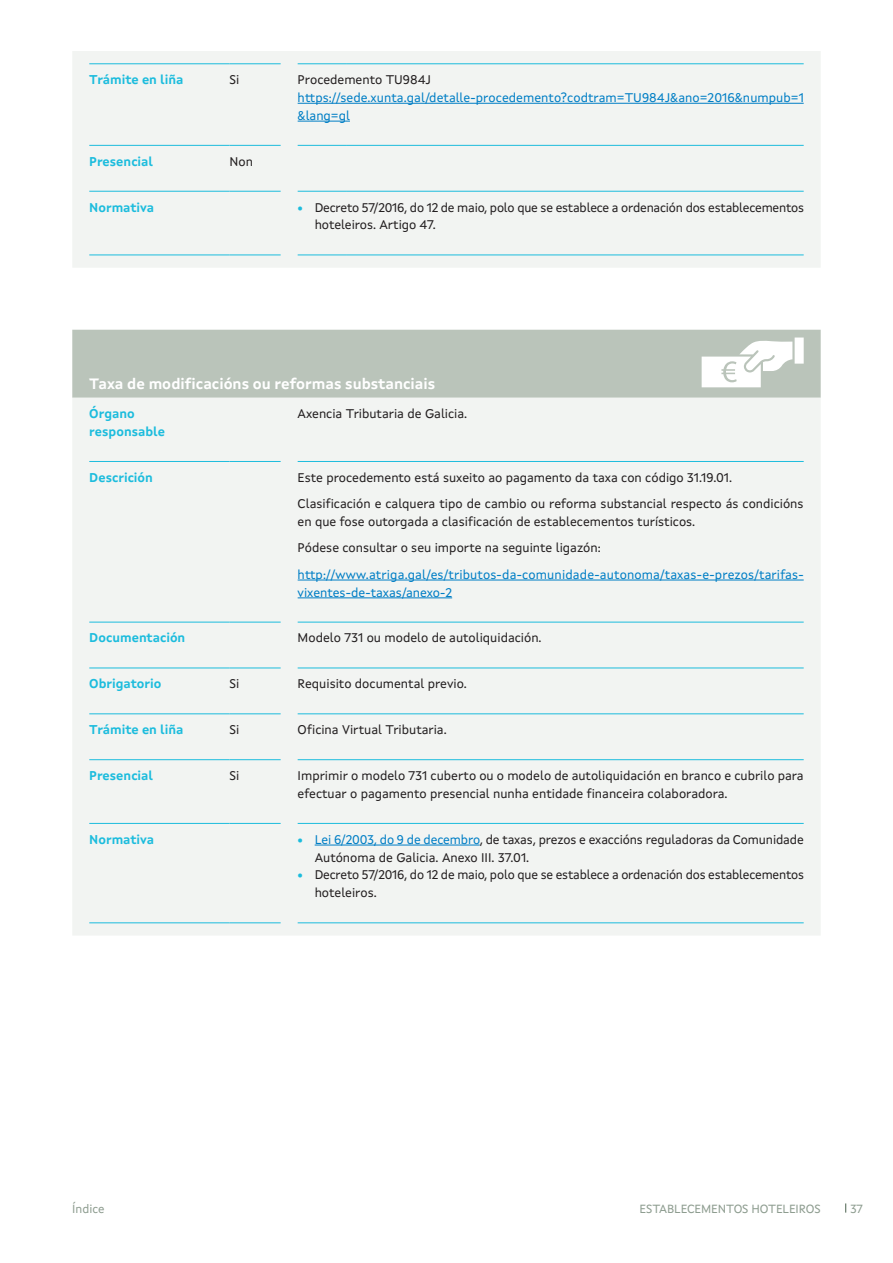
<style>
.page{position:relative;width:893px;height:1263px;background:#fff}
.page>*{position:absolute;margin:0;border:0;box-sizing:border-box;transform-origin:0 0}
._06_TEXTO_RECADRO_TABOA{font:700 15px "Xunta Sans";color:#fff}
.t1{font:12.75px/17.9px "Xunta Sans";color:#231f20}
.t2{font:12.75px/17.9px "Xunta Sans";letter-spacing:.005em;color:#007ec5}
.MAYUSCULAS_AZUL_TABOAS{font:700 12.75px/17.9px "Xunta Sans";color:#1cbcdd}
.t3{font:12px "Xunta Sans";letter-spacing:-.01em;color:#8e9d90}
.s1{font-weight:700;color:#1cbcdd}
.s2{color:#007ec5}
</style>
<div class="page">
<div style="left:73px;top:51px;width:747px;height:216px;background:#f2f4f2"></div>
<hr style="left:89px;top:255px;width:141px;height:1px;background:#1cbcdd">
<hr style="left:230px;top:255px;width:51px;height:1px;background:#1cbcdd">
<hr style="left:298px;top:255px;width:49px;height:1px;background:#1cbcdd">
<hr style="left:347px;top:255px;width:457px;height:1px;background:#1cbcdd">
<hr style="left:298px;top:63px;width:49px;height:1px;background:#1cbcdd">
<hr style="left:347px;top:63px;width:457px;height:1px;background:#1cbcdd">
<hr style="left:298px;top:145px;width:49px;height:1px;background:#1cbcdd">
<hr style="left:347px;top:145px;width:457px;height:1px;background:#1cbcdd">
<hr style="left:89px;top:63px;width:141px;height:1px;background:#1cbcdd">
<hr style="left:230px;top:63px;width:51px;height:1px;background:#1cbcdd">
<hr style="left:89px;top:145px;width:141px;height:1px;background:#1cbcdd">
<hr style="left:230px;top:145px;width:51px;height:1px;background:#1cbcdd">
<hr style="left:89px;top:191px;width:141px;height:1px;background:#1cbcdd">
<hr style="left:230px;top:191px;width:51px;height:1px;background:#1cbcdd">
<hr style="left:298px;top:191px;width:49px;height:1px;background:#1cbcdd">
<hr style="left:347px;top:191px;width:457px;height:1px;background:#1cbcdd">
<hr style="left:298px;top:103px;width:506px;height:1px;background:#007ec5">
<hr style="left:298px;top:121px;width:52px;height:1px;background:#007ec5">
<div style="left:72px;top:330px;width:749px;height:68px;background:#bac4ba"></div>
<div style="left:73px;top:398px;width:747px;height:537px;background:#f2f4f2"></div>
<hr style="left:298px;top:668px;width:506px;height:1px;background:#1cbcdd">
<hr style="left:298px;top:713px;width:506px;height:1px;background:#1cbcdd">
<hr style="left:298px;top:759px;width:506px;height:1px;background:#1cbcdd">
<hr style="left:298px;top:823px;width:506px;height:1px;background:#1cbcdd">
<hr style="left:89px;top:461px;width:141px;height:1px;background:#1cbcdd">
<hr style="left:230px;top:461px;width:51px;height:1px;background:#1cbcdd">
<hr style="left:298px;top:461px;width:506px;height:1px;background:#1cbcdd">
<hr style="left:89px;top:622px;width:141px;height:1px;background:#1cbcdd">
<hr style="left:230px;top:622px;width:51px;height:1px;background:#1cbcdd">
<hr style="left:298px;top:622px;width:506px;height:1px;background:#1cbcdd">
<hr style="left:89px;top:668px;width:141px;height:1px;background:#1cbcdd">
<hr style="left:230px;top:668px;width:51px;height:1px;background:#1cbcdd">
<hr style="left:89px;top:713px;width:141px;height:1px;background:#1cbcdd">
<hr style="left:230px;top:713px;width:51px;height:1px;background:#1cbcdd">
<hr style="left:89px;top:759px;width:141px;height:1px;background:#1cbcdd">
<hr style="left:230px;top:759px;width:51px;height:1px;background:#1cbcdd">
<hr style="left:89px;top:823px;width:141px;height:1px;background:#1cbcdd">
<hr style="left:230px;top:823px;width:51px;height:1px;background:#1cbcdd">
<hr style="left:89px;top:922px;width:141px;height:1px;background:#1cbcdd">
<hr style="left:230px;top:922px;width:51px;height:1px;background:#1cbcdd">
<hr style="left:298px;top:922px;width:506px;height:1px;background:#1cbcdd">
<hr style="left:298px;top:580px;width:506px;height:1px;background:#007ec5">
<hr style="left:298px;top:597px;width:154px;height:1px;background:#007ec5">
<hr style="left:315px;top:845px;width:165px;height:1px;background:#007ec5">
<svg style="left:702px;top:337px;width:102px;height:50px"></svg>
<p class="MAYUSCULAS_AZUL_TABOAS" style="left:89px;top:71px;width:96px">Trámite en liña</p>
<p class="t1" style="left:230px;top:71px;width:11px">Si</p>
<p class="t1" style="left:298px;top:71px;width:135px">Procedemento TU984J</p>
<p class="t2" style="left:298px;top:88px;width:508px">https://sede.xunta.gal/detalle-procedemento?codtram=TU984J&amp;ano=2016&amp;numpub=1 &amp;lang=gl</p>
<p class="MAYUSCULAS_AZUL_TABOAS" style="left:89px;top:152px;width:65px">Presencial</p>
<p class="t1" style="left:230px;top:152px;width:25px">Non</p>
<p class="MAYUSCULAS_AZUL_TABOAS" style="left:89px;top:198px;width:66px">Normativa</p>
<p class="t1" style="left:315px;top:198px;width:491px;text-indent:-17px"><span class="s1">•</span> Decreto 57/2016, do 12 de maio, polo que se establece a ordenación dos establecementos hoteleiros. Artigo 47.</p>
<p class="_06_TEXTO_RECADRO_TABOA" style="left:89px;top:375px;width:347px">Taxa de modificacións ou reformas substanciais</p>
<p class="MAYUSCULAS_AZUL_TABOAS" style="left:89px;top:405px;width:77px">Órgano responsable</p>
<p class="t1" style="left:298px;top:405px;width:171px">Axencia Tributaria de Galicia.</p>
<p class="MAYUSCULAS_AZUL_TABOAS" style="left:89px;top:468px;width:65px">Descrición</p>
<p class="t1" style="left:298px;top:468px;width:436px">Este procedemento está suxeito ao pagamento da taxa con código 31.19.01.</p>
<p class="t1" style="left:298px;top:495px;width:507px">Clasificación e calquera tipo de cambio ou reforma substancial respecto ás condicións en que fose outorgada a clasificación de establecementos turísticos.</p>
<p class="t1" style="left:298px;top:539px;width:304px">Pódese consultar o seu importe na seguinte ligazón:</p>
<p class="t2" style="left:298px;top:565px;width:507px">http://www.atriga.gal/es/tributos-da-comunidade-autonoma/taxas-e-prezos/tarifas&shy;vixentes-de-taxas/anexo-2</p>
<p class="MAYUSCULAS_AZUL_TABOAS" style="left:89px;top:629px;width:98px">Documentación</p>
<p class="t1" style="left:298px;top:629px;width:245px">Modelo 731 ou modelo de autoliquidación.</p>
<p class="MAYUSCULAS_AZUL_TABOAS" style="left:89px;top:675px;width:74px">Obrigatorio</p>
<p class="t1" style="left:230px;top:675px;width:11px">Si</p>
<p class="t1" style="left:298px;top:675px;width:171px">Requisito documental previo.</p>
<p class="MAYUSCULAS_AZUL_TABOAS" style="left:89px;top:721px;width:96px">Trámite en liña</p>
<p class="t1" style="left:230px;top:721px;width:11px">Si</p>
<p class="t1" style="left:298px;top:721px;width:151px">Oficina Virtual Tributaria.</p>
<p class="MAYUSCULAS_AZUL_TABOAS" style="left:89px;top:767px;width:65px">Presencial</p>
<p class="t1" style="left:230px;top:766px;width:11px">Si</p>
<p class="t1" style="left:298px;top:766px;width:507px">Imprimir o modelo 731 cuberto ou o modelo de autoliquidación en branco e cubrilo para efectuar o pagamento presencial nunha entidade financeira colaboradora.</p>
<p class="MAYUSCULAS_AZUL_TABOAS" style="left:89px;top:830px;width:66px">Normativa</p>
<p class="t1" style="left:315px;top:830px;width:491px;text-indent:-17px"><span class="s1">•</span> <span class="s2">Lei 6/2003, do 9 de decembro</span>, de taxas, prezos e exaccións reguladoras da Comunidade<br>Autónoma de Galicia. Anexo III. 37.01.</p>
<p class="t1" style="left:315px;top:866px;width:491px;text-indent:-17px"><span class="s1">•</span> Decreto 57/2016, do 12 de maio, polo que se establece a ordenación dos establecementos hoteleiros.</p>
<p class="t3" style="left:72px;top:1201px;width:34px">Índice</p>
<p class="t3" style="left:640px;top:1201px;width:183px">ESTABLECEMENTOS HOTELEIROS</p>
<p class="t3" style="left:850px;top:1201px;width:14px">37</p>
</div>
